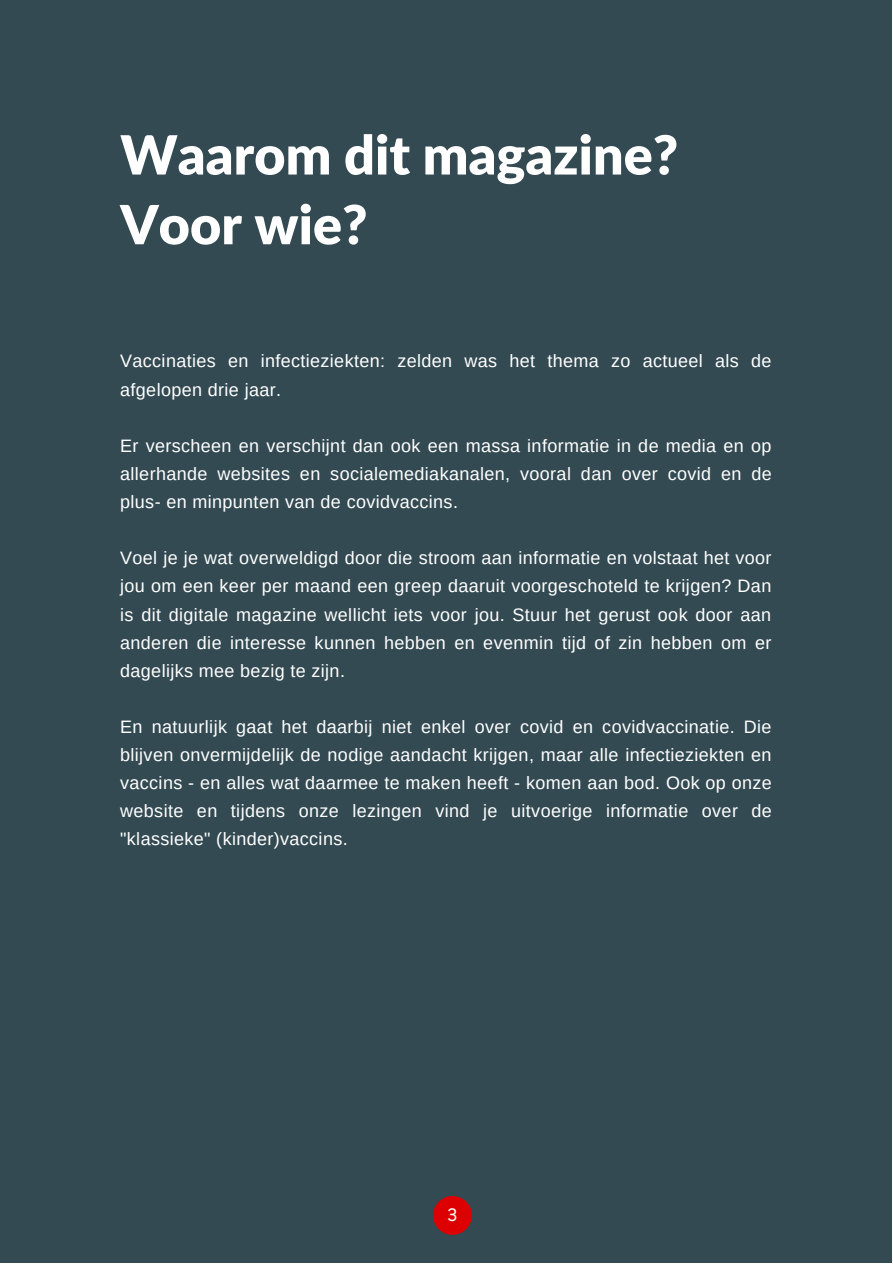
<style>
.page{position:relative;width:893px;height:1264px;background:#fff}
.page>*{position:absolute;margin:0;border:0;box-sizing:border-box;transform-origin:0 0}
.t1{font:900 54px/69.8px "Lato Latin";color:#fff}
.t2{font:18px/28px "Arimo";letter-spacing:.02em;color:#fff;text-align:justify}
.t3{font:18px "Munken Sans";color:#fff}
</style>
<div class="page">
<div style="left:0;top:0;width:891px;height:1262px;background:#334a52"></div>
<div style="left:433px;top:1195px;width:39px;height:39px;background:#dd0002;border-radius:50%"></div>
<h1 class="t1" style="left:120px;top:123px;width:559px">Waarom dit magazine?<br>Voor wie?</h1>
<p class="t2" style="left:120px;top:347px;width:652px">Vaccinaties en infectieziekten: zelden was het thema zo actueel als de afgelopen drie jaar.</p>
<p class="t2" style="left:120px;top:431px;width:653px">Er verscheen en verschijnt dan ook een massa informatie in de media en op allerhande websites en socialemediakanalen, vooral dan over covid en de plus- en minpunten van de covidvaccins.</p>
<p class="t2" style="left:120px;top:544px;width:653px">Voel je je wat overweldigd door die stroom aan informatie en volstaat het voor jou om een keer per maand een greep daaruit voorgeschoteld te krijgen? Dan is dit digitale magazine wellicht iets voor jou. Stuur het gerust ook door aan anderen die interesse kunnen hebben en evenmin tijd of zin hebben om er dagelijks mee bezig te zijn.</p>
<p class="t2" style="left:120px;top:712px;width:653px">En natuurlijk gaat het daarbij niet enkel over covid en covidvaccinatie. Die blijven onvermijdelijk de nodige aandacht krijgen, maar alle infectieziekten en vaccins - en alles wat daarmee te maken heeft - komen aan bod. Ook op onze website en tijdens onze lezingen vind je uitvoerige informatie over de "klassieke" (kinder)vaccins.</p>
<p class="t3" style="left:447px;top:1203px;width:12px">3</p>
</div>
